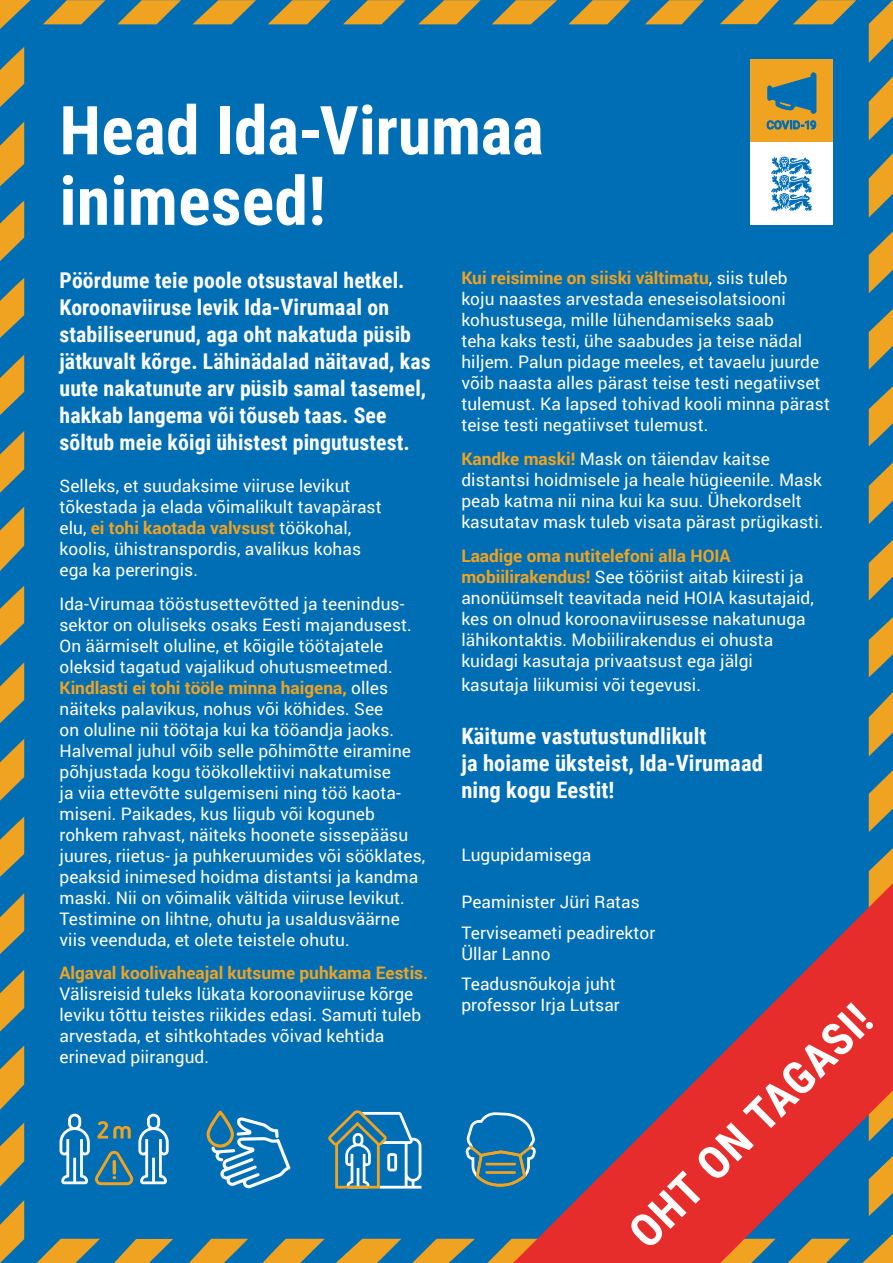
<style>
.page{position:relative;width:893px;height:1263px;background:#006eb5}
.page>*{position:absolute;margin:0;border:0;box-sizing:border-box;transform-origin:0 0}
.sisu_EST{font:700 67.5px/70.5px "Roboto Condensed";letter-spacing:.005em;color:#fff}
.t1{font:700 45.6px "Roboto Condensed";color:#fff}
.Lead_EST{font:700 22.5px/27px "Roboto Condensed";letter-spacing:.005em;color:#fff}
.Lead_EST-2{font:700 21.75px/27px "Roboto Condensed";letter-spacing:.005em;color:#fff}
.sisu_EST-2{font:17.25px/21px "Roboto";letter-spacing:.005em;color:#fff}
.s1{font-size:22.5px}
.s2{font-weight:700;color:#f0a321}
</style>
<div class="page">
<svg style="left:487px;top:1239px;width:26px;height:24px"></svg>
<svg style="left:336px;top:1239px;width:65px;height:24px"></svg>
<svg style="left:412px;top:1239px;width:63px;height:24px"></svg>
<svg style="left:263px;top:1239px;width:62px;height:24px"></svg>
<svg style="left:189px;top:1239px;width:59px;height:24px"></svg>
<svg style="left:114px;top:1239px;width:59px;height:24px"></svg>
<svg style="left:37px;top:1239px;width:63px;height:24px"></svg>
<svg style="left:869px;top:0;width:24px;height:63px"></svg>
<svg style="left:869px;top:153px;width:24px;height:65px"></svg>
<svg style="left:869px;top:231px;width:24px;height:62px"></svg>
<svg style="left:869px;top:76px;width:24px;height:64px"></svg>
<svg style="left:869px;top:386px;width:24px;height:60px"></svg>
<svg style="left:869px;top:848px;width:24px;height:35px"></svg>
<svg style="left:869px;top:309px;width:24px;height:61px"></svg>
<svg style="left:869px;top:462px;width:24px;height:62px"></svg>
<svg style="left:869px;top:617px;width:24px;height:60px"></svg>
<svg style="left:869px;top:540px;width:24px;height:61px"></svg>
<svg style="left:869px;top:692px;width:24px;height:64px"></svg>
<svg style="left:869px;top:770px;width:24px;height:62px"></svg>
<svg style="left:0;top:0;width:31px;height:29px"></svg>
<svg style="left:0;top:122px;width:24px;height:64px"></svg>
<svg style="left:0;top:1200px;width:24px;height:63px"></svg>
<svg style="left:0;top:1045px;width:24px;height:65px"></svg>
<svg style="left:0;top:970px;width:24px;height:61px"></svg>
<svg style="left:0;top:1123px;width:24px;height:63px"></svg>
<svg style="left:0;top:817px;width:24px;height:60px"></svg>
<svg style="left:0;top:201px;width:24px;height:60px"></svg>
<svg style="left:0;top:355px;width:24px;height:60px"></svg>
<svg style="left:0;top:893px;width:24px;height:61px"></svg>
<svg style="left:0;top:47px;width:24px;height:60px"></svg>
<svg style="left:0;top:739px;width:24px;height:62px"></svg>
<svg style="left:0;top:586px;width:24px;height:60px"></svg>
<svg style="left:0;top:662px;width:24px;height:61px"></svg>
<svg style="left:0;top:507px;width:24px;height:64px"></svg>
<svg style="left:0;top:431px;width:24px;height:62px"></svg>
<svg style="left:0;top:278px;width:24px;height:60px"></svg>
<svg style="left:43px;top:0;width:62px;height:24px"></svg>
<svg style="left:343px;top:0;width:63px;height:24px"></svg>
<svg style="left:268px;top:0;width:63px;height:24px"></svg>
<svg style="left:193px;top:0;width:63px;height:24px"></svg>
<svg style="left:492px;top:0;width:65px;height:24px"></svg>
<svg style="left:418px;top:0;width:63px;height:24px"></svg>
<svg style="left:569px;top:0;width:61px;height:24px"></svg>
<svg style="left:645px;top:0;width:59px;height:24px"></svg>
<svg style="left:720px;top:0;width:59px;height:24px"></svg>
<svg style="left:118px;top:0;width:63px;height:24px"></svg>
<svg style="left:793px;top:0;width:63px;height:24px"></svg>
<div style="left:750px;top:142px;width:83px;height:83px;background:#fff"></div>
<svg style="left:771px;top:157px;width:41px;height:54px"></svg>
<div style="left:750px;top:60px;width:83px;height:82px;background:#f0a321"></div>
<svg style="left:766px;top:120px;width:51px;height:10px"></svg>
<svg style="left:767px;top:72px;width:50px;height:42px"></svg>
<svg style="left:513px;top:883px;width:380px;height:380px"></svg>
<svg style="left:328px;top:1110px;width:93px;height:78px"></svg>
<svg style="left:465px;top:1110px;width:73px;height:95px"></svg>
<hr style="left:487px;top:1163px;width:28px;height:2px;background:#f0a321">
<hr style="left:487px;top:1171px;width:28px;height:3px;background:#f0a321">
<svg style="left:207px;top:1110px;width:83px;height:78px"></svg>
<svg style="left:60px;top:1114px;width:109px;height:71px"></svg>
<p class="sisu_EST" style="left:60px;top:93px;width:486px">Head Ida-Virumaa inimesed!</p>
<p class="Lead_EST-2" style="left:60px;top:266px;width:373px">Pöördume teie poole otsustaval hetkel.<br>Koroonaviiruse levik <span class="s1">Ida-Virumaal</span> on stabiliseerunud, aga oht nakatuda püsib jätkuvalt kõrge. Lähinädalad näitavad, kas uute nakatunute arv püsib samal tasemel, hakkab langema või tõuseb taas. See sõltub meie kõigi ühistest pingutustest.</p>
<p class="sisu_EST-2" style="left:60px;top:475px;width:324px">Selleks, et suudaksime viiruse levikut tõkestada ja elada võimalikult tavapärast elu, <span class="s2">ei tohi kaotada valvsust</span> töökohal, koolis, ühistranspordis, avalikus kohas ega ka pereringis.</p>
<p class="sisu_EST-2" style="left:60px;top:592px;width:367px">Ida-Virumaa tööstusettevõtted ja teenindus&shy;sektor on oluliseks osaks Eesti majandusest.<br>On äärmiselt oluline, et kõigile töötajatele oleksid tagatud vajalikud ohutusmeetmed.<br><span class="s2">Kindlasti ei tohi tööle minna haigena,</span> olles näiteks palavikus, nohus või köhides. See<br>on oluline nii töötaja kui ka tööandja jaoks.<br>Halvemal juhul võib selle põhimõtte eiramine põhjustada kogu töökollektiivi nakatumise<br>ja viia ettevõtte sulgemiseni ning töö kaota&shy;miseni. Paikades, kus liigub või koguneb rohkem rahvast, näiteks hoonete sissepääsu juures, riietus- ja puhkeruumides või sööklates, peaksid inimesed hoidma distantsi ja kandma maski. Nii on võimalik vältida viiruse levikut.<br>Testimine on lihtne, ohutu ja usaldusväärne viis veenduda, et olete teistele ohutu.</p>
<p class="sisu_EST-2" style="left:60px;top:962px;width:370px"><span class="s2">Algaval koolivaheajal kutsume puhkama Eestis.<br></span>Välisreisid tuleks lükata koroonaviiruse kõrge leviku tõttu teistes riikides edasi. Samuti tuleb arvestada, et sihtkohtades võivad kehtida erinevad piirangud.</p>
<p class="sisu_EST-2" style="left:461px;top:267px;width:370px"><span class="s2">Kui reisimine on siiski vältimatu</span>, siis tuleb<br>koju naastes arvestada eneseisolatsiooni kohustusega, mille lühendamiseks saab<br>teha kaks testi, ühe saabudes ja teise nädal hiljem. Palun pidage meeles, et tavaelu juurde võib naasta alles pärast teise testi negatiivset tulemust. Ka lapsed tohivad kooli minna pärast teise testi negatiivset tulemust.</p>
<p class="sisu_EST-2" style="left:461px;top:448px;width:364px"><span class="s2">Kandke maski!</span> Mask on täiendav kaitse distantsi hoidmisele ja heale hügieenile. Mask peab katma nii nina kui ka suu. Ühekordselt kasutatav mask tuleb visata pärast prügikasti.</p>
<p class="sisu_EST-2" style="left:461px;top:545px;width:354px"><span class="s2">Laadige oma nutitelefoni alla HOIA mobiilirakendus!</span> See tööriist aitab kiiresti ja anonüümselt teavitada neid HOIA kasutajaid, kes on olnud koroonaviirusesse nakatunuga lähikontaktis. Mobiilirakendus ei ohusta kuidagi kasutaja privaatsust ega jälgi</p>
<p class="sisu_EST-2" style="left:461px;top:674px;width:241px">kasutaja liikumisi või tegevusi.</p>
<p class="Lead_EST" style="left:461px;top:721px;width:303px">Käitume vastutustundlikult<br>ja hoiame üksteist, Ida-Virumaad ning kogu Eestit!</p>
<p class="sisu_EST-2" style="left:461px;top:844px;width:131px">Lugupidamisega</p>
<p class="sisu_EST-2" style="left:461px;top:890px;width:180px">Peaminister Jüri Ratas</p>
<p class="sisu_EST-2" style="left:461px;top:922px;width:195px">Terviseameti peadirektor<br>Üllar Lanno</p>
<p class="sisu_EST-2" style="left:461px;top:972px;width:160px">Teadusnõukoja juht professor Irja Lutsar</p>
<p class="t1" style="left:614px;top:1217px;width:323px;rotate:-45deg">OHT ON TAGASI!</p>
</div>
